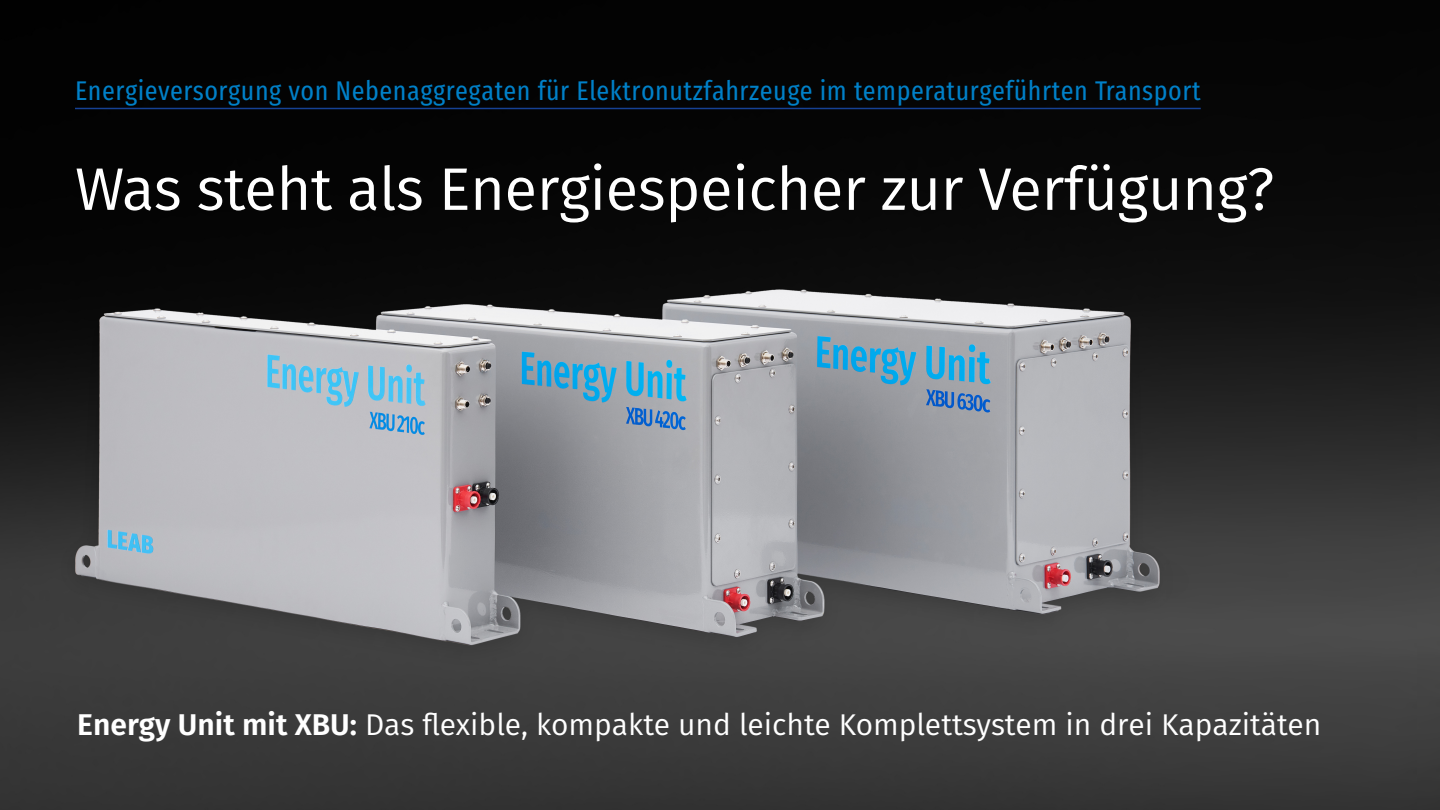
<style>
.page{position:relative;width:1440px;height:810px;background:#fff}
.page>*{position:absolute;margin:0;border:0;box-sizing:border-box;transform-origin:0 0}
.hl{font:60px "Fira Sans";letter-spacing:-.01em;color:#fff}
.hl-2{font:30px "Fira Sans";color:#fff}
.t1{font:27px "Fira Sans Condensed";letter-spacing:.02em;color:#0080c8}
.s1{font-weight:600}
</style>
<div class="page">
<img style="left:1417px;top:0;width:23px;height:810px">
<img style="left:0;top:0;width:1417px;height:810px">
<hr style="left:75px;top:108px;width:1126px;height:1px;background:#164194">
<p class="t1" style="left:75px;top:66px;width:1127px">Energieversorgung von Nebenaggregaten für Elektronutzfahrzeuge im temperaturgeführten Transport</p>
<p class="hl" style="left:75px;top:144px;width:1201px">Was steht als Energiespeicher zur Verfügung?</p>
<p class="hl-2" style="left:77px;top:702px;width:1246px"><span class="s1">Energy Unit mit XBU:</span> Das flexible, kompakte und leichte Komplettsystem in drei Kapazitäten</p>
</div>
